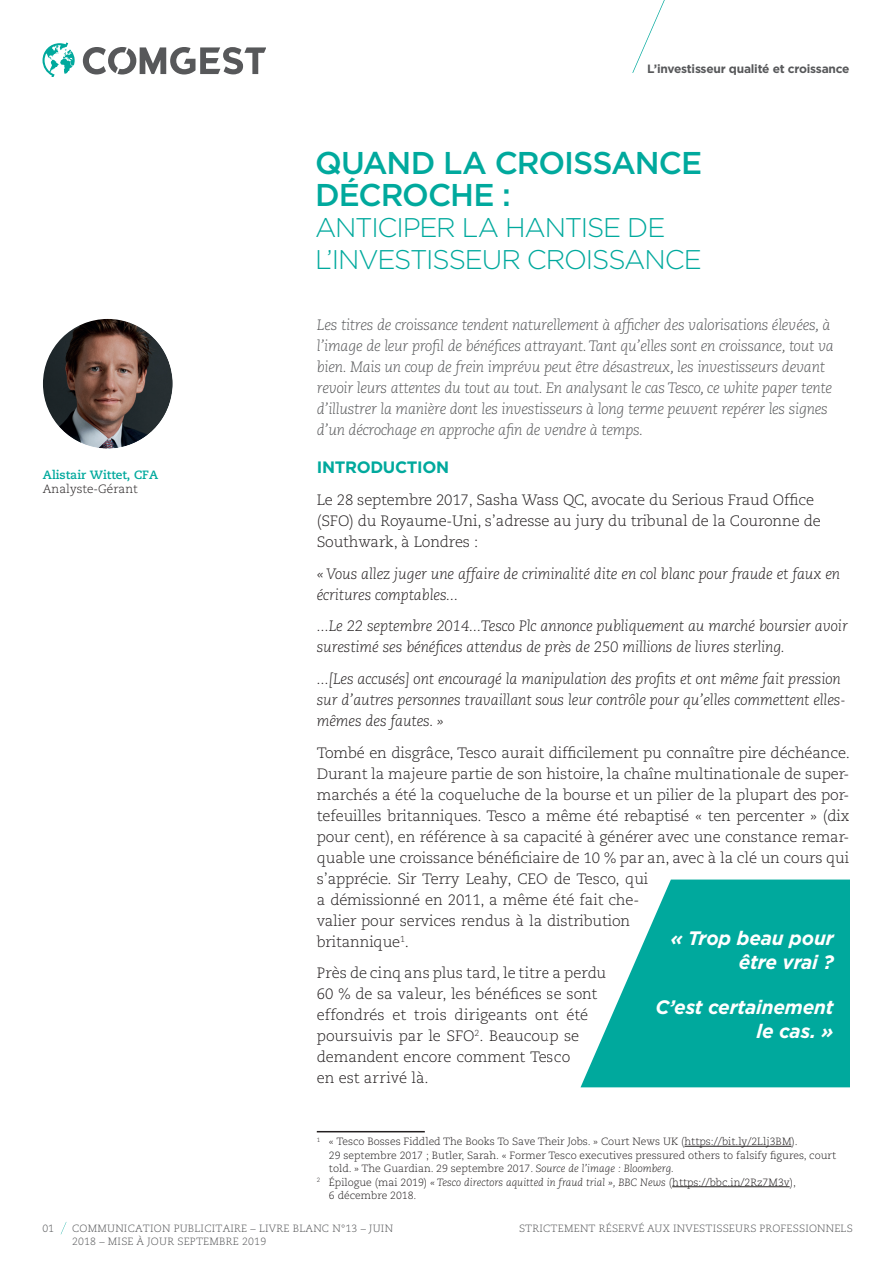
<style>
.page{position:relative;width:893px;height:1263px;background:#fff}
.page>*{position:absolute;margin:0;border:0;box-sizing:border-box;transform-origin:0 0}
.t1{font:500 31.5px/31.5px "Gotham";letter-spacing:-.035em;color:#00a99d}
.t2{font:300 27px/31.5px "Gotham";letter-spacing:-.045em;color:#00a99d}
.t3{font:italic 700 19.5px/23.5px "Gotham";letter-spacing:-.01em;color:#fff;text-align:right}
.t4{font:700 16.5px "Gotham";letter-spacing:-.02em;color:#00a99d}
.t5{font:300 15px/21px "Caecilia LT Pro 45";letter-spacing:-.01em;color:#231f20}
.t6{font:italic 300 15px/21px "Caecilia LT Pro 46";letter-spacing:-.02em;color:#57585a}
.t7{font:italic 300 15px/21px "Caecilia LT Pro 46";letter-spacing:-.01em;color:#231f20}
.t8{font:700 12px "Gotham";letter-spacing:-.02em;color:#57585a}
.t9{font:700 12px "Caecilia LT Pro 75";color:#00a99d}
.t10{font:300 12px "Caecilia LT Pro 45";color:#231f20}
.t11{font:300 10.5px/13.5px "Caecilia LT Pro 45";color:#231f20}
.t12{font:300 10.5px/13.6px "Caecilia LT Pro 45";letter-spacing:.02em;color:#57585a}
.t13{font:italic 300 10.5px "Caecilia LT Pro 46";color:#231f20}
.s1{font-family:"Caecilia LT Pro 46";font-style:italic}
.s2{font-family:"Caecilia LT Pro 45";font-style:normal}
</style>
<div class="page">
<svg style="left:632px;top:0;width:33px;height:73px"></svg>
<svg style="left:61px;top:1222px;width:5px;height:12px"></svg>
<svg style="left:83px;top:47px;width:183px;height:28px"></svg>
<svg style="left:43px;top:43px;width:32px;height:34px"></svg>
<hr style="left:317px;top:1131px;width:108px;height:1px;background:#231f20">
<hr style="left:684px;top:1146px;width:107px;height:1px;background:#231f20">
<hr style="left:672px;top:1186px;width:118px;height:1px;background:#231f20">
<img style="left:43px;top:319px;width:130px;height:130px;border-radius:65px">
<svg style="left:580px;top:879px;width:270px;height:208px;fill:#00a99d"></svg>
<p class="t8" style="left:647px;top:61px;width:204px">L’investisseur qualité et croissance</p>
<p class="t9" style="left:43px;top:467px;width:117px">Alistair Wittet, CFA</p>
<p class="t10" style="left:43px;top:481px;width:96px">Analyste-Gérant</p>
<h1 class="t1" style="left:315px;top:147px;width:389px">QUAND LA CROISSANCE<br>DÉCROCHE :</h1>
<h2 class="t2" style="left:315px;top:211px;width:388px">ANTICIPER LA HANTISE DE<br>L’INVESTISSEUR CROISSANCE</h2>
<p class="t6" style="left:317px;top:315px;width:519px">Les titres de croissance tendent naturellement à afficher des valorisations élevées, à l’image de leur profil de bénéfices attrayant. Tant qu’elles sont en croissance, tout va bien. Mais un coup de frein imprévu peut être désastreux, les investisseurs devant revoir leurs attentes du tout au tout. En analysant le cas Tesco, ce white paper tente d’illustrer la manière dont les investisseurs à long terme peuvent repérer les signes d’un décrochage en approche afin de vendre à temps.</p>
<p class="t4" style="left:317px;top:457px;width:134px">INTRODUCTION</p>
<p class="t5" style="left:317px;top:489px;width:505px">Le 28 septembre 2017, Sasha Wass QC, avocate du Serious Fraud Office (SFO) du Royaume-Uni, s’adresse au jury du tribunal de la Couronne de<br>Southwark, à Londres :</p>
<p class="t7" style="left:317px;top:563px;width:525px">« Vous allez juger une affaire de criminalité dite en col blanc pour fraude et faux en écritures comptables...</p>
<p class="t7" style="left:317px;top:616px;width:532px">...Le 22 septembre 2014...Tesco Plc annonce publiquement au marché boursier avoir surestimé ses bénéfices attendus de près de 250 millions de livres sterling.</p>
<p class="t7" style="left:317px;top:668px;width:530px">...[Les accusés] ont encouragé la manipulation des profits et ont même fait pression sur d’autres personnes travaillant sous leur contrôle pour qu’elles commettent elles&shy;mêmes des fautes. »</p>
<p class="t5" style="left:317px;top:742px;width:535px">Tombé en disgrâce, Tesco aurait difficilement pu connaître pire déchéance.<br>Durant la majeure partie de son histoire, la chaîne multinationale de super&shy;marchés a été la coqueluche de la bourse et un pilier de la plupart des por&shy;tefeuilles britanniques. Tesco a même été rebaptisé « ten percenter » (dix pour cent), en référence à sa capacité à générer avec une constance remar&shy;quable une croissance bénéficiaire de 10 % par an, avec à la clé un cours qui s’apprécie. Sir Terry Leahy, CEO de Tesco, qui<br>a démissionné en 2011, a même été fait che-<br>valier pour services rendus à la distribution<br>britannique<sup>1</sup>.</p>
<p class="t5" style="left:317px;top:962px;width:291px">Près de cinq ans plus tard, le titre a perdu 60 % de sa valeur, les bénéfices se sont effondrés et trois dirigeants ont été poursuivis par le SFO<sup>2</sup>. Beaucoup se demandent encore comment Tesco<br>en est arrivé là.</p>
<h3 class="t3" style="left:670px;top:926px;width:165px">« Trop beau pour être vrai ?</h3>
<h3 class="t3" style="left:655px;top:995px;width:180px">C’est certainement le cas. »</h3>
<p class="t11" style="left:329px;top:1134px;width:509px;text-indent:-12px"><sup>1</sup> « Tesco Bosses Fiddled The Books To Save Their Jobs. » Court News UK (https://bit.ly/2Llj3BM).<br>29 septembre 2017 ; Butler, Sarah. « Former Tesco executives pressured others to falsify figures, court told. » The Guardian. 29 septembre 2017. <span class="s1">Source de l’image : Bloomberg.</span></p>
<p class="t13" style="left:317px;top:1175px;width:481px"><sup>2</sup> <span class="s2">Épilogue (mai 2019)</span> « Tesco directors aquitted in fraud trial », BBC News <span class="s2">(https://bbc.in/2Rz7M3v),</span></p>
<p class="t11" style="left:329px;top:1189px;width:89px">6 décembre 2018.</p>
<p class="t12" style="left:43px;top:1221px;width:13px">01</p>
<p class="t12" style="left:519px;top:1221px;width:335px">STRICTEMENT RÉSERVÉ AUX INVESTISSEURS PROFESSIONNELS</p>
<p class="t12" style="left:72px;top:1221px;width:322px">COMMUNICATION PUBLICITAIRE – LIVRE BLANC N°13 – JUIN<br>2018 – MISE À JOUR SEPTEMBRE 2019</p>
</div>
